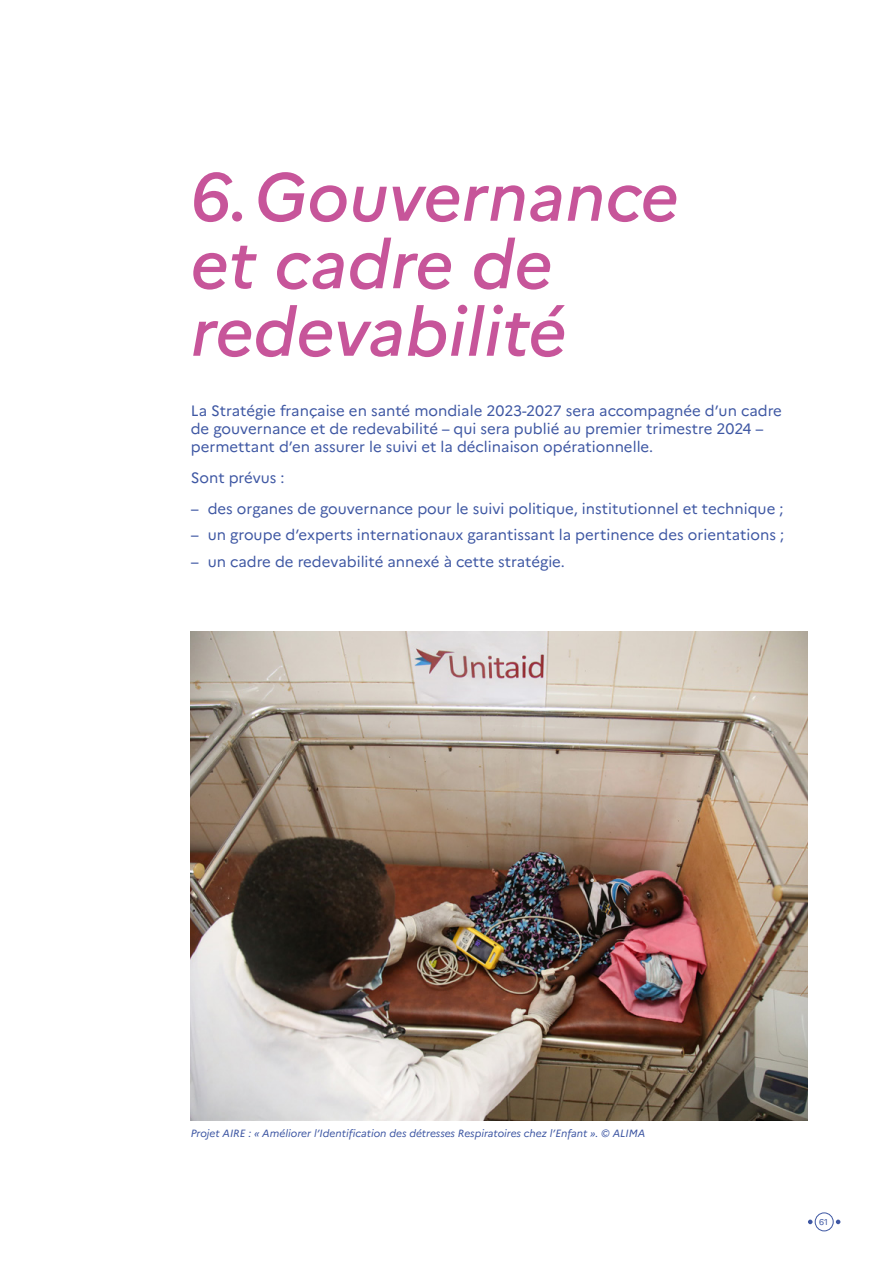
<style>
.page{position:relative;width:893px;height:1263px;background:#fff}
.page>*{position:absolute;margin:0;border:0;box-sizing:border-box;transform-origin:0 0}
.H2_titres{font:italic 500 67.5px/67.5px "Marianne";color:#c7559a}
.corps_texte{font:15px/18px "Marianne";color:#3e57a3}
.legende{font:italic 10.5px "Marianne";color:#3e57a3}
.t1{font:8.4px "Marianne";color:#3e57a3}
</style>
<div class="page">
<div style="left:815px;top:1213px;width:18px;height:18px;border:1px solid #3e57a3;border-radius:50%"></div>
<svg style="left:836px;top:1219px;width:4px;height:5px"></svg>
<svg style="left:808px;top:1219px;width:4px;height:5px"></svg>
<img style="left:191px;top:631px;width:617px;height:489px">
<h2 class="H2_titres" style="left:191px;top:157px;width:489px">6.Gouvernance et cadre de redevabilité</h2>
<p class="corps_texte" style="left:191px;top:401px;width:593px">La Stratégie française en santé mondiale 2023-2027 sera accompagnée d’un cadre de gouvernance et de redevabilité – qui sera publié au premier trimestre 2024 – permettant d’en assurer le suivi et la déclinaison opérationnelle.</p>
<p class="corps_texte" style="left:191px;top:467px;width:95px">Sont prévus :</p>
<p class="corps_texte" style="left:191px;top:498px;width:594px">– des organes de gouvernance pour le suivi politique, institutionnel et technique ;</p>
<p class="corps_texte" style="left:191px;top:525px;width:595px">– un groupe d’experts internationaux garantissant la pertinence des orientations ;</p>
<p class="corps_texte" style="left:191px;top:551px;width:376px">– un cadre de redevabilité annexé à cette stratégie.</p>
<p class="legende" style="left:191px;top:1125px;width:456px">Projet AIRE : « Améliorer l’Identification des détresses Respiratoires chez l’Enfant ». © ALIMA</p>
<p class="t1" style="left:819px;top:1215px;width:10px">61</p>
</div>
